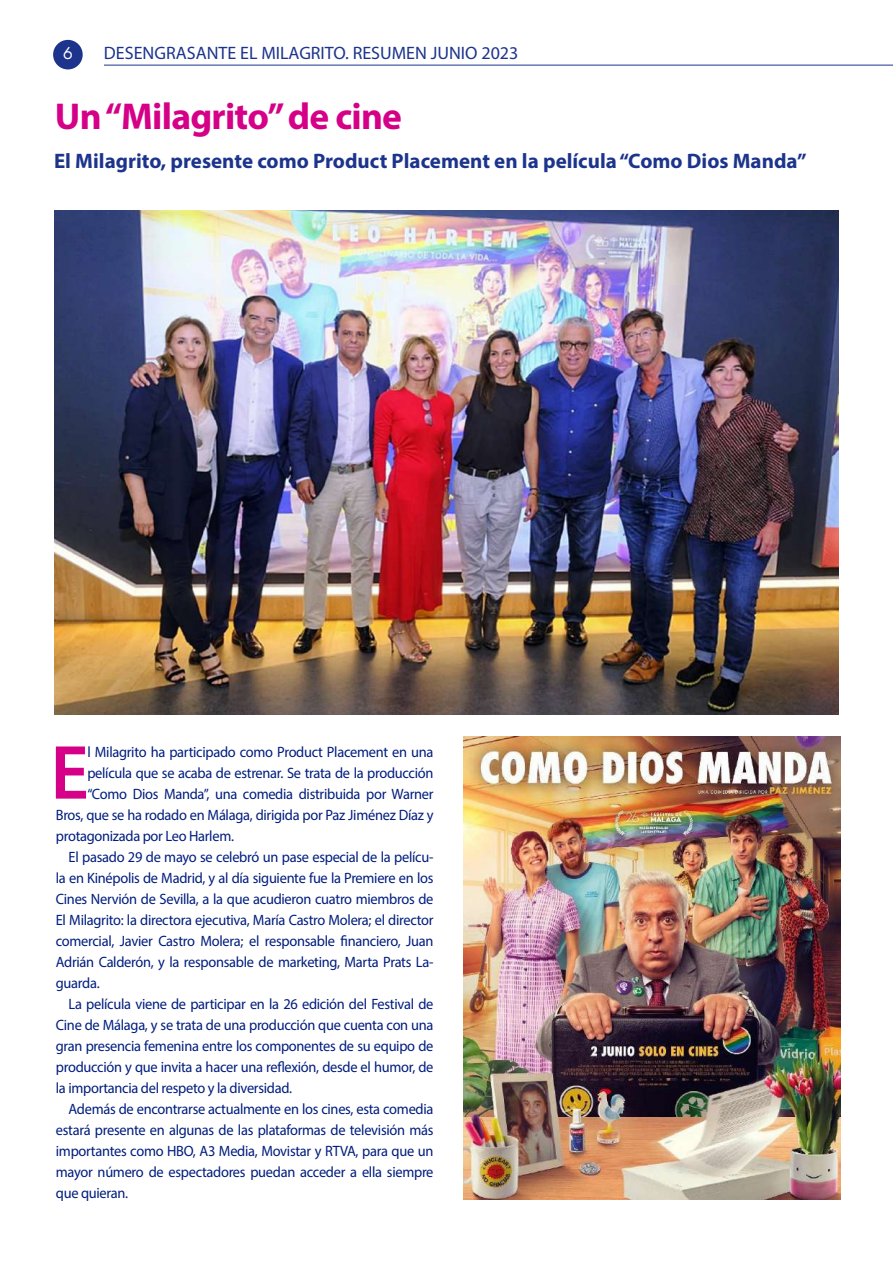
<style>
.page{position:relative;width:893px;height:1263px;background:#fff}
.page>*{position:absolute;margin:0;border:0;box-sizing:border-box;transform-origin:0 0}
.t1{font:600 77.25px "Myriad Pro";color:#d50087;scale:.96 1}
.t2{font:700 37.5px "Myriad Pro";letter-spacing:-.02em;color:#d50087}
.t3{font:700 21px "Myriad Pro";color:#1c348c}
.t4{font:18px "Myriad Pro";color:#1c348c}
.t5{font:18px "Futura PT";color:#fff}
.t6{font:15px "Myriad Pro";letter-spacing:-.02em;color:#001d7e;scale:.96 1}
</style>
<div class="page">
<div style="left:53px;top:40px;width:30px;height:29px;background:#1c348c;border-radius:50%"></div>
<hr style="left:104px;top:65px;width:789px;height:1px;background:#1c348c">
<img style="left:54px;top:211px;width:785px;height:504px">
<img style="left:463px;top:736px;width:378px;height:463px">
<p class="t5" style="left:63px;top:42px;width:12px">6</p>
<p class="t4" style="left:104px;top:42px;width:416px">DESENGRASANTE EL MILAGRITO. RESUMEN JUNIO 2023</p>
<h2 class="t2" style="left:55px;top:92px;width:349px">Un “Milagrito” de cine</h2>
<h3 class="t3" style="left:54px;top:148px;width:754px">El Milagrito, presente como Product Placement en la película “Como Dios Manda”</h3>
<h1 class="t1" style="left:51px;top:723px;width:41px">E</h1>
<p class="t6" style="left:87px;top:742px;width:362px">l Milagrito ha participado como Product Placement en una</p>
<p class="t6" style="left:87px;top:763px;width:362px">película que se acaba de estrenar. Se trata de la producción</p>
<p class="t6" style="left:87px;top:784px;width:362px">“Como Dios Manda”, una comedia distribuida por Warner</p>
<p class="t6" style="left:56px;top:805px;width:395px">Bros, que se ha rodado en Málaga, dirigida por Paz Jiménez Díaz y</p>
<p class="t6" style="left:56px;top:826px;width:187px">protagonizada por Leo Harlem.</p>
<p class="t6" style="left:69px;top:847px;width:382px">El pasado 29 de mayo se celebró un pase especial de la pelícu-</p>
<p class="t6" style="left:56px;top:868px;width:395px">la en Kinépolis de Madrid, y al día siguiente fue la Premiere en los</p>
<p class="t6" style="left:56px;top:889px;width:395px">Cines Nervión de Sevilla, a la que acudieron cuatro miembros de</p>
<p class="t6" style="left:56px;top:910px;width:395px">El Milagrito: la directora ejecutiva, María Castro Molera; el director</p>
<p class="t6" style="left:56px;top:931px;width:395px">comercial, Javier Castro Molera; el responsable financiero, Juan</p>
<p class="t6" style="left:56px;top:952px;width:395px">Adrián Calderón, y la responsable de marketing, Marta Prats La-</p>
<p class="t6" style="left:56px;top:973px;width:47px">guarda.</p>
<p class="t6" style="left:69px;top:994px;width:381px">La película viene de participar en la 26 edición del Festival de</p>
<p class="t6" style="left:56px;top:1015px;width:395px">Cine de Málaga, y se trata de una producción que cuenta con una</p>
<p class="t6" style="left:56px;top:1036px;width:395px">gran presencia femenina entre los componentes de su equipo de</p>
<p class="t6" style="left:56px;top:1057px;width:395px">producción y que invita a hacer una reflexión, desde el humor, de</p>
<p class="t6" style="left:56px;top:1078px;width:248px">la importancia del respeto y la diversidad.</p>
<p class="t6" style="left:69px;top:1099px;width:381px">Además de encontrarse actualmente en los cines, esta comedia</p>
<p class="t6" style="left:56px;top:1120px;width:395px">estará presente en algunas de las plataformas de televisión más</p>
<p class="t6" style="left:56px;top:1141px;width:395px">importantes como HBO, A3 Media, Movistar y RTVA, para que un</p>
<p class="t6" style="left:56px;top:1162px;width:395px">mayor número de espectadores puedan acceder a ella siempre</p>
<p class="t6" style="left:56px;top:1183px;width:77px">que quieran.</p>
</div>
